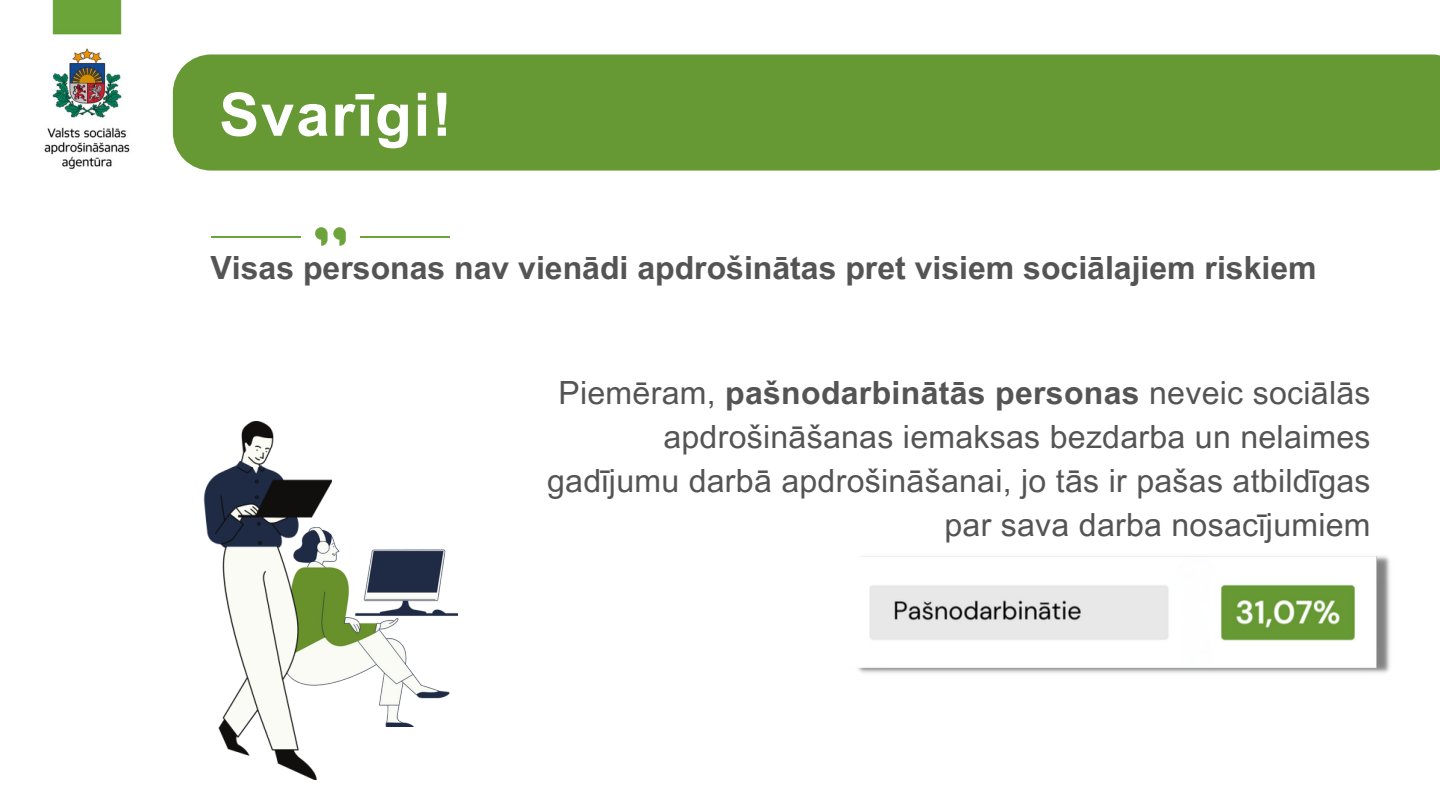
<style>
.page{position:relative;width:1440px;height:810px;background:#fff}
.page>*{position:absolute;margin:0;border:0;box-sizing:border-box;transform-origin:0 0}
.t1{font:700 60px "Arial MT Pro";letter-spacing:.03em;color:#fff}
.t2{font:32px/44.2px "Arial MT Pro";letter-spacing:.01em;color:#545454;text-align:right}
.t3{font:700 32px "Arial MT Pro";color:#545454}
.s1{font-weight:700}
</style>
<div class="page">
<img style="left:331px;top:534px;width:127px;height:192px">
<img style="left:203px;top:421px;width:128px;height:359px">
<img style="left:857px;top:556px;width:533px;height:117px">
<img style="left:44px;top:0;width:129px;height:169px">
<div style="left:173px;top:54px;width:1267px;height:117px;background:#693"></div>
<svg style="left:315px;top:227px;width:12px;height:19px"></svg>
<svg style="left:333px;top:227px;width:13px;height:19px"></svg>
<hr style="left:360px;top:236px;width:90px;height:1px;background:#6ca43b">
<hr style="left:211px;top:236px;width:90px;height:1px;background:#6ca43b">
<p class="t1" style="left:219px;top:92px;width:234px">Svarīgi!</p>
<p class="t3" style="left:211px;top:256px;width:1108px">Visas personas nav vienādi apdrošinātas pret visiem sociālajiem riskiem</p>
<h1 class="t2" style="left:547px;top:374px;width:825px">Piemēram, <span class="s1">pašnodarbinātās personas</span> neveic sociālās apdrošināšanas iemaksas bezdarba un nelaimes gadījumu darbā apdrošināšanai, jo tās ir pašas atbildīgas par sava darba nosacījumiem</h1>
</div>
